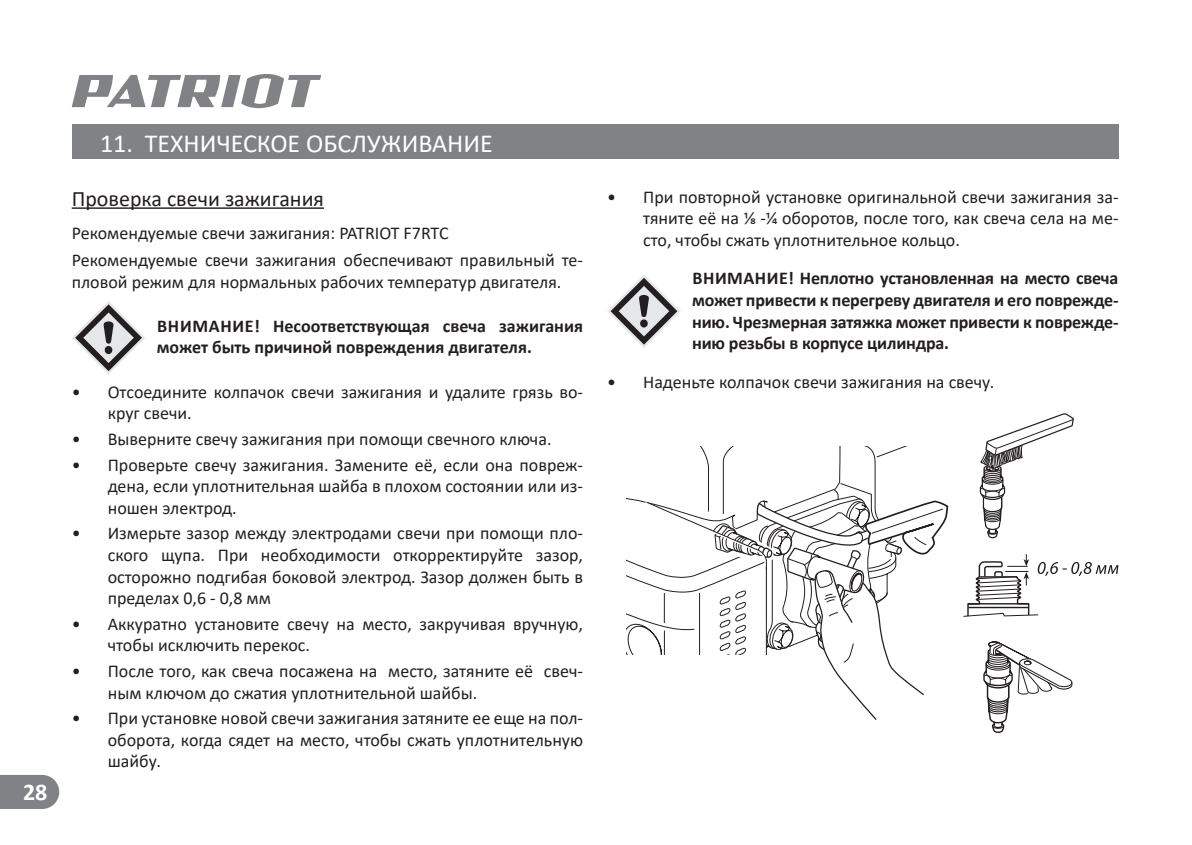
<style>
.page{position:relative;width:1192px;height:845px;background:#fff}
.page>*{position:absolute;margin:0;border:0;box-sizing:border-box;transform-origin:0 0}
.t1{font:26px "Calibri";color:#fff}
.t2{font:700 24px "Calibri";color:#fff}
.t3{font:22px "Calibri";color:#231f20}
.t4{font:18px/21.6px "Calibri";color:#231f20}
.t5{font:700 18px/21.6px "Calibri";letter-spacing:-.005em;color:#231f20}
</style>
<div class="page">
<svg style="left:72px;top:74px;width:249px;height:34px"></svg>
<div style="left:72px;top:125px;width:1046px;height:34px;background:#808285"></div>
<div style="left:0;top:775px;width:59px;height:33px;background:#808285"></div>
<hr style="left:72px;top:207px;width:252px;height:2px;background:#231f20">
<svg style="left:72px;top:301px;width:73px;height:73px"></svg>
<svg style="left:627px;top:446px;width:322px;height:274px"></svg>
<svg style="left:979px;top:413px;width:95px;height:125px"></svg>
<svg style="left:983px;top:641px;width:90px;height:92px"></svg>
<svg style="left:607px;top:275px;width:74px;height:73px"></svg>
<svg style="left:963px;top:554px;width:155px;height:63px"></svg>
<h2 class="t2" style="left:23px;top:774px;width:26px">28</h2>
<h1 class="t1" style="left:100px;top:125px;width:394px">11. ТЕХНИЧЕСКОЕ ОБСЛУЖИВАНИЕ</h1>
<p class="t3" style="left:72px;top:183px;width:254px">Проверка свечи зажигания</p>
<p class="t4" style="left:72px;top:218px;width:513px;line-height:27.2px">Рекомендуемые свечи зажигания: PATRIOT F7RTC<br>Рекомендуемые свечи зажигания обеспечивают правильный те-</p>
<p class="t4" style="left:72px;top:270px;width:491px">пловой режим для нормальных рабочих температур двигателя.</p>
<p class="t5" style="left:157px;top:315px;width:428px">ВНИМАНИЕ! Несоответствующая свеча зажигания может быть причиной повреждения двигателя.</p>
<p class="t4" style="left:108px;top:380px;width:477px;text-indent:-36px">• Отсоедините колпачок свечи зажигания и удалите грязь во&shy;круг свечи.</p>
<p class="t4" style="left:72px;top:427px;width:481px">• Выверните свечу зажигания при помощи свечного ключа.</p>
<p class="t4" style="left:108px;top:453px;width:477px;text-align:justify;text-indent:-36px">• Проверьте свечу зажигания. Замените её, если она повреж&shy;дена, если уплотнительная шайба в плохом состоянии или из&shy;ношен электрод.</p>
<p class="t4" style="left:108px;top:522px;width:477px;text-align:justify;text-indent:-36px">• Измерьте зазор между электродами свечи при помощи пло&shy;ского щупа. При необходимости откорректируйте зазор, осторожно подгибая боковой электрод. Зазор должен быть в пределах 0,6 - 0,8 мм</p>
<p class="t4" style="left:108px;top:612px;width:477px;text-indent:-36px">• Аккуратно установите свечу на место, закручивая вручную, чтобы исключить перекос.</p>
<p class="t4" style="left:108px;top:659px;width:477px;text-indent:-36px">• После того, как свеча посажена на место, затяните её свеч&shy;ным ключом до сжатия уплотнительной шайбы.</p>
<p class="t4" style="left:108px;top:706px;width:477px;text-align:justify;text-indent:-36px">• При установке новой свечи зажигания затяните ее еще на пол&shy;оборота, когда сядет на место, чтобы сжать уплотнительную шайбу.</p>
<p class="t4" style="left:643px;top:185px;width:477px;text-align:justify;text-indent:-36px">• При повторной установке оригинальной свечи зажигания за&shy;тяните её на 1/8 -1/4 оборотов, после того, как свеча села на ме&shy;сто, чтобы сжать уплотнительное кольцо.</p>
<p class="t5" style="left:692px;top:267px;width:428px;text-align:justify">ВНИМАНИЕ! Неплотно установленная на место свеча может привести к перегреву двигателя и его поврежде&shy;нию. Чрезмерная затяжка может привести к поврежде&shy;нию резьбы в корпусе цилиндра.</p>
<p class="t4" style="left:607px;top:370px;width:389px">• Наденьте колпачок свечи зажигания на свечу.</p>
</div>
